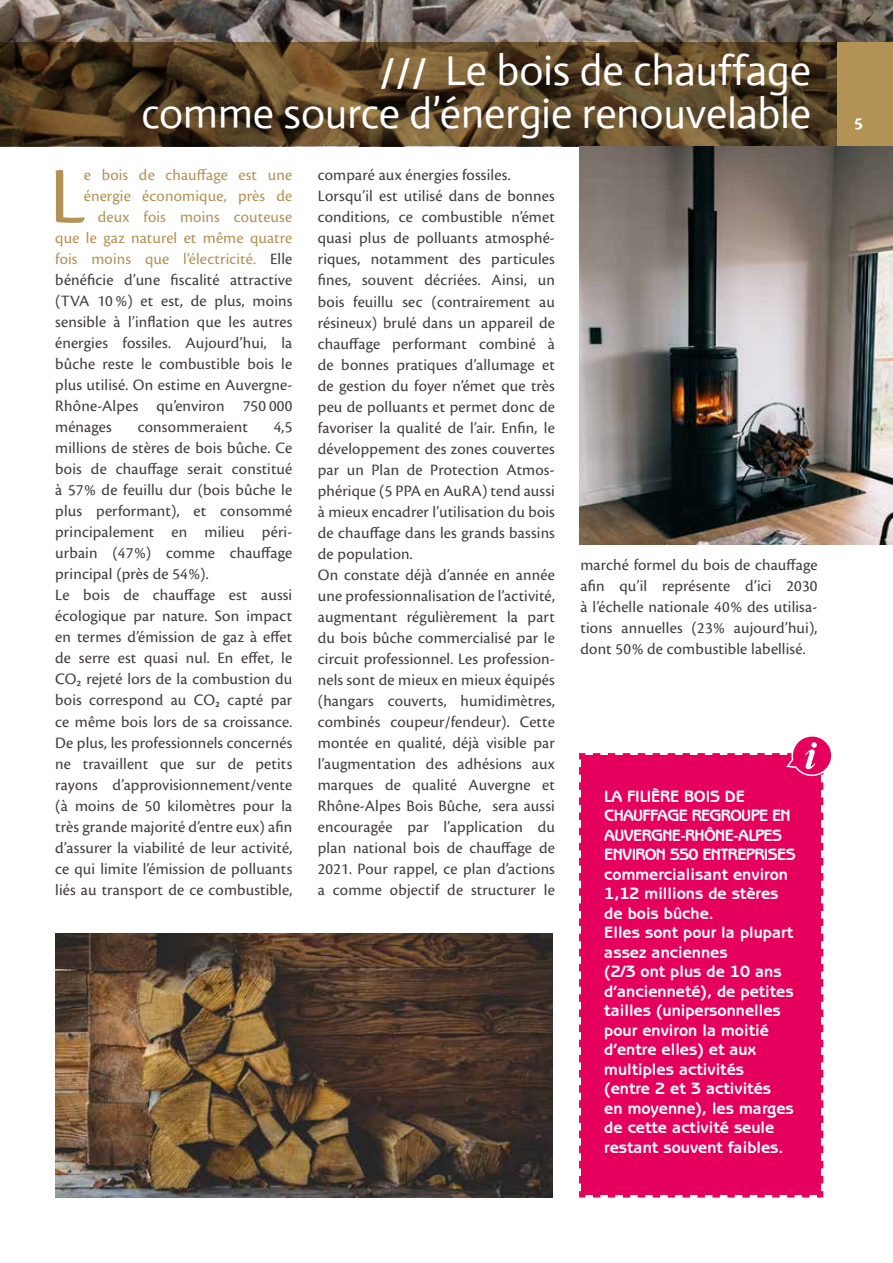
<style>
.page{position:relative;width:893px;height:1263px;background:#fff}
.page>*{position:absolute;margin:0;border:0;box-sizing:border-box;transform-origin:0 0}
.t1{font:83.25px "Cronos Pro";color:#b39256}
.t2{font:42px/43.5px "Actor";color:#fff;text-align:right}
.t3{font:700 18px "Cronos Pro";color:#fff}
.t4{font:16.5px/21px "Cronos Pro";letter-spacing:.01em;color:#413d3a}
.t5{font:700 16.5px/19.5px "Benguiat Gothic";color:#fff}
.t6{font:16.5px "Cronos Pro";letter-spacing:.01em;color:#b39256}
.s1{font-family:"Cronos Pro";font-weight:600}
.s2{color:#413d3a}
</style>
<div class="page">
<img style="left:0;top:0;width:893px;height:43px">
<svg style="left:0;top:43px;width:838px;height:103px;background:#564124"></svg>
<div style="left:838px;top:43px;width:55px;height:103px;background:#b39256"></div>
<img style="left:55px;top:933px;width:498px;height:264px">
<img style="left:579px;top:146px;width:314px;height:398px">
<svg style="left:579px;top:736px;width:252px;height:461px;background:#e71369"></svg>
<h2 class="t2" style="left:141px;top:49px;width:671px"><span class="s1">///</span> Le bois de chauffage<br>comme source d’énergie renouvelable</h2>
<h1 class="t1" style="left:50px;top:149px;width:37px">L</h1>
<p class="t6" style="left:84px;top:166px;width:210px">e bois de chauffage est une</p>
<p class="t6" style="left:84px;top:187px;width:210px">énergie économique, près de</p>
<p class="t6" style="left:98px;top:208px;width:196px">deux fois moins couteuse</p>
<p class="t6" style="left:55px;top:229px;width:239px">que le gaz naturel et même quatre</p>
<p class="t6" style="left:55px;top:250px;width:239px">fois moins que l’électricité. <span class="s2">Elle</span></p>
<p class="t4" style="left:55px;top:270px;width:239px">bénéficie d’une fiscalité attractive</p>
<p class="t4" style="left:55px;top:291px;width:239px">(TVA 10 %) et est, de plus, moins</p>
<p class="t4" style="left:55px;top:312px;width:239px">sensible à l’inflation que les autres</p>
<p class="t4" style="left:55px;top:333px;width:239px">énergies fossiles. Aujourd’hui, la</p>
<p class="t4" style="left:55px;top:354px;width:239px">bûche reste le combustible bois le</p>
<p class="t4" style="left:55px;top:375px;width:239px">plus utilisé. On estime en Auvergne-</p>
<p class="t4" style="left:55px;top:396px;width:239px">Rhône-Alpes qu’environ 750 000</p>
<p class="t4" style="left:55px;top:417px;width:58px">ménages</p>
<p class="t4" style="left:138px;top:417px;width:112px">consommeraient</p>
<p class="t4" style="left:55px;top:417px;width:239px;text-indent:219px">4,5 millions de stères de bois bûche. Ce bois de chauffage serait constitué à 57% de feuillu dur (bois bûche le plus performant), et consommé principalement en milieu péri&shy;urbain (47%) comme chauffage principal (près de 54%).<br>Le bois de chauffage est aussi écologique par nature. Son impact en termes d’émission de gaz à effet de serre est quasi nul. En effet, le<br>CO₂ rejeté lors de la combustion du bois correspond au CO₂ capté par ce même bois lors de sa croissance.<br>De plus, les professionnels concernés ne travaillent que sur de petits rayons d’approvisionnement/vente (à moins de 50 kilomètres pour la très grande majorité d’entre eux) afin d’assurer la viabilité de leur activité, ce qui limite l’émission de polluants liés au transport de ce combustible,</p>
<p class="t4" style="left:318px;top:165px;width:239px">comparé aux énergies fossiles.<br>Lorsqu’il est utilisé dans de bonnes conditions, ce combustible n’émet quasi plus de polluants atmosphé&shy;riques, notamment des particules fines, souvent décriées. Ainsi, un bois feuillu sec (contrairement au résineux) brulé dans un appareil de chauffage performant combiné à de bonnes pratiques d’allumage et de gestion du foyer n’émet que très peu de polluants et permet donc de favoriser la qualité de l’air. Enfin, le développement des zones couvertes par un Plan de Protection Atmos&shy;phérique (5 PPA en AuRA) tend aussi à mieux encadrer l’utilisation du bois de chauffage dans les grands bassins de population.<br>On constate déjà d’année en année une professionnalisation de l’activité, augmentant régulièrement la part du bois bûche commercialisé par le circuit professionnel. Les profession&shy;nels sont de mieux en mieux équipés (hangars couverts, humidimètres, combinés coupeur/fendeur). Cette montée en qualité, déjà visible par l’augmentation des adhésions aux marques de qualité Auvergne et Rhône-Alpes Bois Bûche, sera aussi encouragée par l’application du plan national bois de chauffage de 2021. Pour rappel, ce plan d’actions a comme objectif de structurer le</p>
<p class="t4" style="left:580px;top:554px;width:239px;text-align:justify">marché formel du bois de chauffage afin qu’il représente d’ici 2030 à l’échelle nationale 40% des utilisa&shy;tions annuelles (23% aujourd’hui), dont 50% de combustible labellisé.</p>
<p class="t5" style="left:604px;top:786px;width:193px">LA FILIÈRE BOIS DE<br>CHAUFFAGE REGROUPE EN<br>AUVERGNE-RHÔNE-ALPES<br>ENVIRON 550 ENTREPRISES commercialisant environ<br>1,12 millions de stères de bois bûche.<br>Elles sont pour la plupart assez anciennes<br>(2/3 ont plus de 10 ans d’ancienneté), de petites tailles (unipersonnelles pour environ la moitié d’entre elles) et aux multiples activités<br>(entre 2 et 3 activités<br>en moyenne), les marges de cette activité seule restant souvent faibles.</p>
<p class="t3" style="left:854px;top:113px;width:10px">5</p>
</div>
